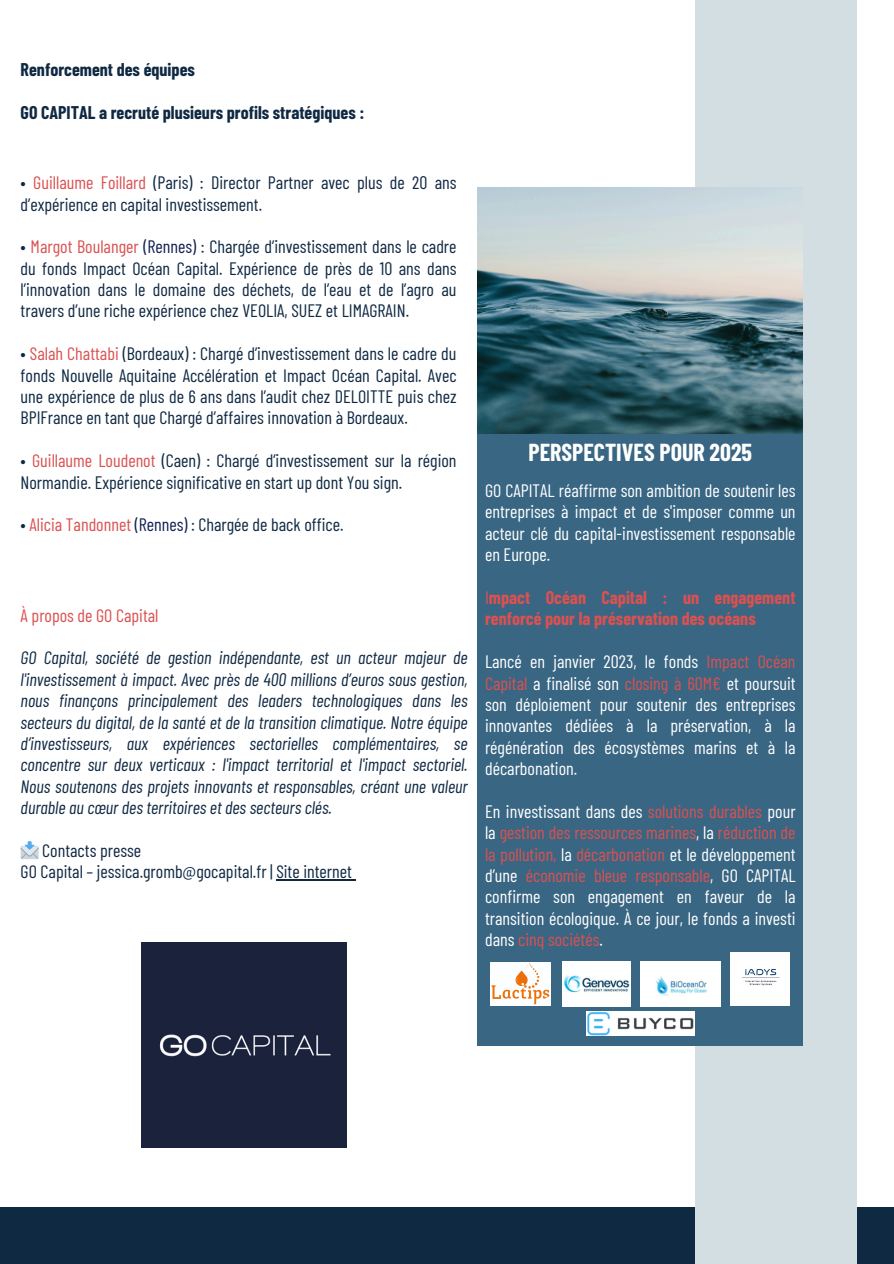
<style>
.page{position:relative;width:894px;height:1264px;background:#fff}
.page>*{position:absolute;margin:0;border:0;box-sizing:border-box;transform-origin:0 0}
.t1{font:700 24px "Barlow Condensed";color:#fff}
.t2{font:18px/21.3px "Barlow Condensed";color:#102943}
.t3{font:18px/21.3px "Barlow Condensed";color:#fff;text-align:justify}
.t4{font:italic 18px/21.3px "Barlow Condensed";color:#102943;text-align:justify}
.t5{font:700 18px "Barlow Condensed";color:#102943}
.t6{font:700 18px/21.3px "Barlow Condensed";color:#db5151}
.t7{font:18px "Barlow Condensed";color:#db5151}
.s1{color:#db5151}
.s2{color:#132151}
.s3{font-weight:400}
</style>
<div class="page">
<div style="left:0;top:1206px;width:893px;height:57px;background:#102943"></div>
<div style="left:695px;top:0;width:161px;height:1263px;background:#d3dee3"></div>
<img style="left:477px;top:187px;width:325px;height:247px">
<div style="left:477px;top:434px;width:325px;height:611px;background:#396683"></div>
<img style="left:490px;top:963px;width:60px;height:42px">
<img style="left:562px;top:961px;width:68px;height:45px">
<img style="left:586px;top:1011px;width:108px;height:24px">
<img style="left:640px;top:961px;width:80px;height:45px">
<img style="left:730px;top:952px;width:59px;height:53px">
<div style="left:141px;top:942px;width:205px;height:205px;background:#1a223c"></div>
<hr style="left:276px;top:879px;width:76px;height:1px;background:#102943">
<h3 class="t5" style="left:21px;top:58px;width:176px">Renforcement des équipes</h3>
<h2 class="t5" style="left:21px;top:101px;width:345px">GO CAPITAL a recruté plusieurs profils stratégiques :</h2>
<h1 class="t2" style="left:21px;top:171px;width:437px">• <span class="s1">Guillaume Foillard</span> (Paris) : Director Partner avec plus de 20 ans d’expérience en capital investissement.</h1>
<p class="t2" style="left:21px;top:235px;width:437px;text-align:justify">• <span class="s1">Margot Boulanger</span> <span class="s2">(Rennes)</span> : Chargée d’investissement dans le cadre du fonds Impact Océan Capital. Expérience de près de 10 ans dans l’innovation dans le domaine des déchets, de l’eau et de l’agro au travers d’une riche expérience chez VEOLIA, SUEZ et LIMAGRAIN.</p>
<p class="t2" style="left:21px;top:342px;width:437px;text-align:justify">• <span class="s1">Salah Chattabi</span> (Bordeaux) : Chargé d’investissement dans le cadre du fonds Nouvelle Aquitaine Accélération et Impact Océan Capital. Avec une expérience de plus de 6 ans dans l’audit chez DELOITTE puis chez BPIFrance en tant que Chargé d’affaires innovation à Bordeaux.</p>
<p class="t2" style="left:21px;top:449px;width:437px">• <span class="s1">Guillaume Loudenot</span> (Caen) : Chargé d’investissement sur la région<br>Normandie. Expérience significative en start up dont You sign.</p>
<p class="t2" style="left:21px;top:513px;width:324px">• <span class="s1">Alicia Tandonnet</span> <span class="s2">(Rennes)</span> : Chargée de back office.</p>
<p class="t7" style="left:21px;top:603px;width:139px">À propos de GO Capital</p>
<p class="t4" style="left:21px;top:646px;width:448px">GO Capital, société de gestion indépendante, est un acteur majeur de l'investissement à impact. Avec près de 400 millions d’euros sous gestion, nous finançons principalement des leaders technologiques dans les secteurs du digital, de la santé et de la transition climatique. Notre équipe d’investisseurs, aux expériences sectorielles complémentaires, se concentre sur deux verticaux : l'impact territorial et l'impact sectoriel.<br>Nous soutenons des projets innovants et responsables, créant une valeur durable au cœur des territoires et des secteurs clés.</p>
<p class="t2" style="left:42px;top:839px;width:100px">Contacts presse</p>
<p class="t2" style="left:21px;top:860px;width:333px">GO Capital – jessica.gromb@gocapital.fr | Site internet</p>
<p class="t1" style="left:528px;top:437px;width:225px">PERSPECTIVES POUR 2025</p>
<p class="t3" style="left:485px;top:479px;width:312px">GO CAPITAL réaffirme son ambition de soutenir les entreprises à impact et de s'imposer comme un acteur clé du capital-investissement responsable en Europe.</p>
<p class="t6" style="left:485px;top:586px;width:312px"><span class="s3">I</span>mpact Océan Capital : un engagement renforcé pour la préservation des océans</p>
<p class="t3" style="left:485px;top:650px;width:312px">Lancé en janvier 2023, le fonds <span class="s1">Impact Océan Capital</span> a finalisé son <span class="s1">closing à 60M€</span> et poursuit son déploiement pour soutenir des entreprises innovantes dédiées à la préservation, à la régénération des écosystèmes marins et à la décarbonation.</p>
<p class="t3" style="left:485px;top:800px;width:312px">En investissant dans des <span class="s1">solutions durables</span> pour la <span class="s1">gestion des ressources marines</span>, la <span class="s1">réduction de la pollution,</span> la <span class="s1">décarbonation</span> et le développement d’une <span class="s1">économie bleue responsable</span>, GO CAPITAL confirme son engagement en faveur de la transition écologique. À ce jour, le fonds a investi dans <span class="s1">cinq sociétés</span>.</p>
</div>
